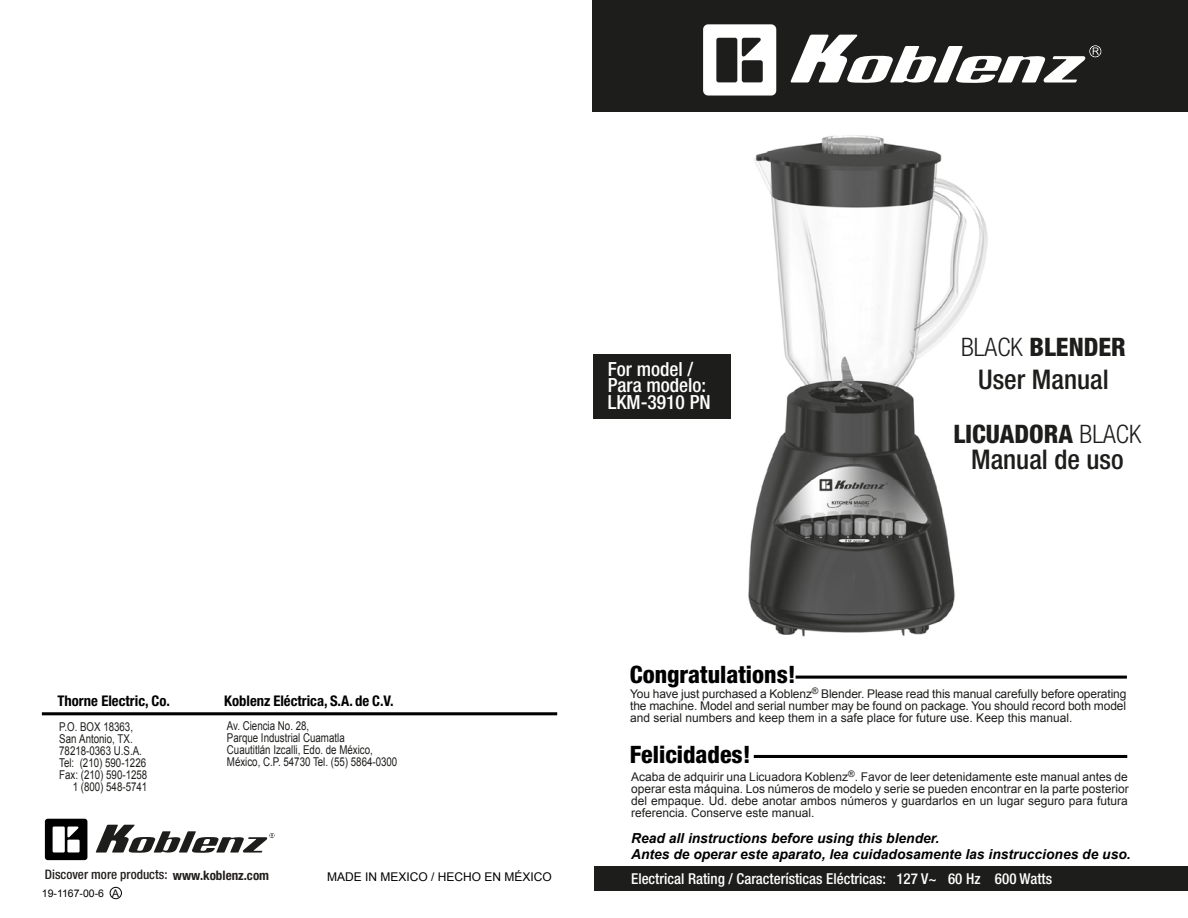
<style>
.page{position:relative;width:1188px;height:918px;background:#fff}
.page>*{position:absolute;margin:0;border:0;box-sizing:border-box;transform-origin:0 0}
.t1{font:500 condensed 27.15px "Helvetica Neue LT Std";color:#1d1d1b}
.t2{font:800 condensed 25.5px "Helvetica Neue LT Std";color:#1d1d1b}
.t3{font:800 condensed 24px "Helvetica Neue LT Std";color:#010000}
.t4{font:500 condensed 19.5px/16.5px "Helvetica Neue LT Std";color:#fff}
.t5{font:500 condensed 15px "Helvetica Neue LT Std";color:#fff}
.t6{font:700 condensed 14.7px "Helvetica Neue LT Std";color:#010000}
.t7{font:italic 700 13.8px/16.5px "Arial";color:#010000}
.t8{font:500 condensed 13.05px "Helvetica Neue LT Std";color:#241f1f}
.t9{font:12.15px/12.1px "Arial";color:#1d1d1b;scale:.8 1}
.t10{font:12px/12px "Arial";color:#1d1d1b;text-align:justify}
.t11{font:12px "Arial";color:#010000}
.t12{font:10.5px "Arial";color:#010000}
.s1{font-weight:300}
.s2{font-weight:700}
</style>
<div class="page">
<hr style="left:42px;top:712px;width:515px;height:3px;background:#010000">
<svg style="left:45px;top:819px;width:42px;height:41px"></svg>
<svg style="left:96px;top:825px;width:178px;height:28px"></svg>
<img style="left:748px;top:135px;width:240px;height:502px">
<div style="left:594px;top:866px;width:594px;height:24px;background:#1d1d1b"></div>
<div style="left:594px;top:354px;width:137px;height:65px;background:#1d1d1b"></div>
<div style="left:592px;top:0;width:596px;height:112px;background:#1d1d1b"></div>
<svg style="left:703px;top:24px;width:73px;height:72px"></svg>
<svg style="left:790px;top:35px;width:311px;height:48px"></svg>
<hr style="left:754px;top:755px;width:373px;height:3px;background:#010000">
<hr style="left:796px;top:676px;width:331px;height:3px;background:#010000">
<div style="left:110px;top:887px;width:12px;height:12px;border:1px solid #010000;border-radius:50%"></div>
<p class="t6" style="left:57px;top:692px;width:114px">Thorne Electric, Co.</p>
<p class="t6" style="left:224px;top:692px;width:171px">Koblenz Eléctrica, S.A. de C.V.</p>
<p class="t9" style="left:59px;top:720px;width:94px">P.O. BOX 18363,</p>
<p class="t9" style="left:59px;top:733px;width:93px">San Antonio, TX.</p>
<p class="t9" style="left:59px;top:745px;width:105px">78218-0363 U.S.A.</p>
<p class="t9" style="left:59px;top:757px;width:110px">Tel: (210) 590-1226</p>
<p class="t9" style="left:59px;top:769px;width:112px">Fax: (210) 590-1258</p>
<p class="t9" style="left:73px;top:781px;width:95px">1 (800) 548-5741</p>
<p class="t9" style="left:227px;top:720px;width:215px">Av. Ciencia No. 28,<br>Parque Industrial Cuamatla<br>Cuautitlán Izcalli, Edo. de México,<br>México, C.P. 54730 Tel. (55) 5864-0300</p>
<h3 class="t4" style="left:608px;top:360px;width:104px">For model /<br>Para modelo:<br>LKM-3910 PN</h3>
<h2 class="t2" style="left:961px;top:331px;width:166px"><span class="s1">BLACK</span> BLENDER</h2>
<h1 class="t1" style="left:978px;top:363px;width:132px">User Manual</h1>
<h2 class="t2" style="left:953px;top:418px;width:190px">LICUADORA <span class="s1">BLACK</span></h2>
<h1 class="t1" style="left:971px;top:443px;width:154px">Manual de uso</h1>
<h3 class="t3" style="left:630px;top:660px;width:168px">Congratulations!</h3>
<p class="t10" style="left:630px;top:688px;width:498px">You have just purchased a Koblenz<sup>®</sup> Blender. Please read this manual carefully before operating the machine. Model and serial number may be found on package. You should record both model and serial numbers and keep them in a safe place for future use. Keep this manual.</p>
<h3 class="t3" style="left:630px;top:739px;width:122px">Felicidades!</h3>
<p class="t10" style="left:631px;top:771px;width:499px">Acaba de adquirir una Licuadora Koblenz<sup>®</sup>. Favor de leer detenidamente este manual antes de operar esta máquina. Los números de modelo y serie se pueden encontrar en la parte posterior del empaque. Ud. debe anotar ambos números y guardarlos en un lugar seguro para futura referencia. Conserve este manual.</p>
<p class="t7" style="left:631px;top:830px;width:501px">Read all instructions before using this blender.<br>Antes de operar este aparato, lea cuidadosamente las instrucciones de uso.</p>
<p class="t8" style="left:45px;top:867px;width:226px">Discover more products: <span class="s2">www.koblenz.com</span></p>
<p class="t12" style="left:42px;top:886px;width:79px">19-1167-00-6 A</p>
<p class="t11" style="left:327px;top:869px;width:226px">MADE IN MEXICO / HECHO EN MÉXICO</p>
<p class="t5" style="left:631px;top:870px;width:422px">Electrical Rating / Características Eléctricas: 127 V~ 60 Hz 600 Watts</p>
</div>
